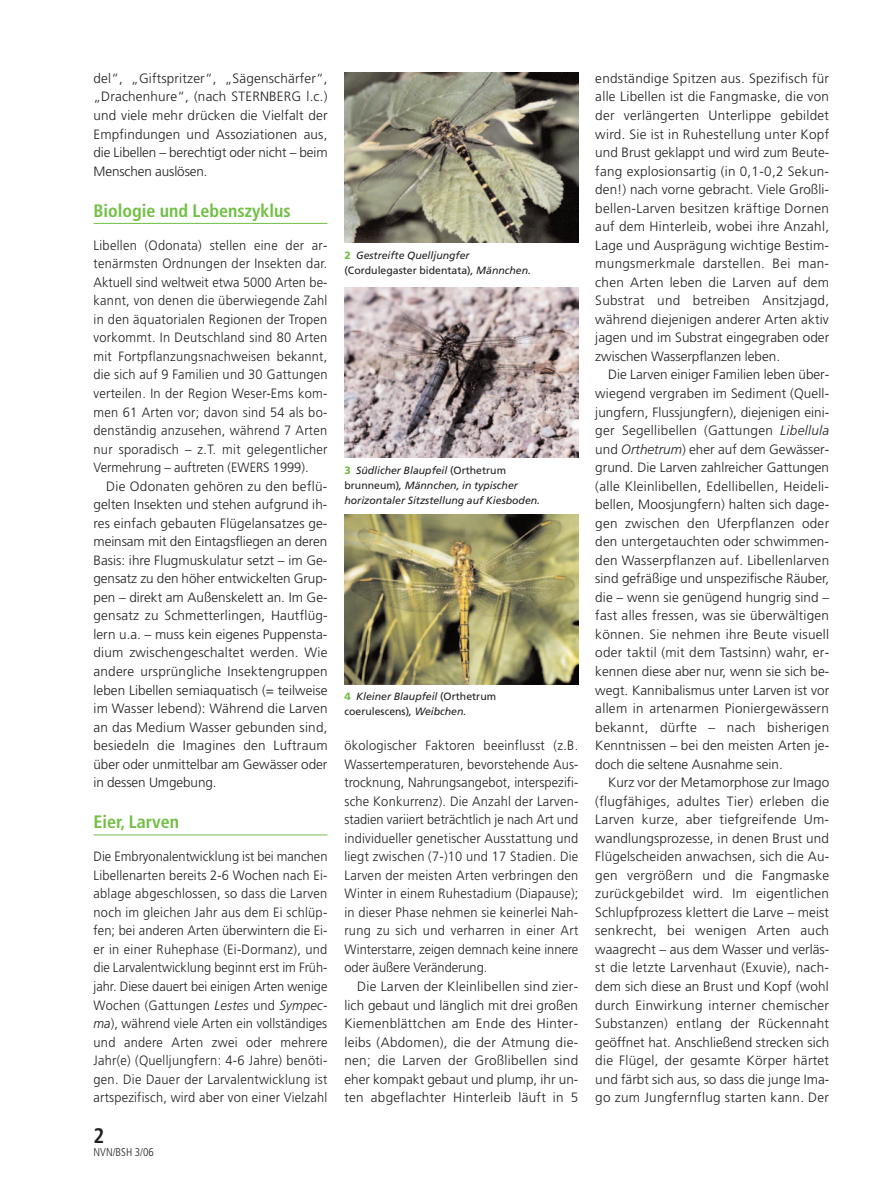
<style>
.page{position:relative;width:893px;height:1191px;background:#fff}
.page>*{position:absolute;margin:0;border:0;box-sizing:border-box;transform-origin:0 0}
.t1{font:700 condensed 21px "Frutiger";color:#231f20}
.t2{font:700 condensed 18px "Frutiger";color:#71bf44}
.t3{font:300 13.5px/18.6px "Frutiger";color:#231f20;text-align:justify}
.t4{font:300 13.5px/18.6px "Frutiger";color:#231f20;text-align:justify;scale:.95 1}
.t5{font:300 condensed 11.25px "Frutiger";color:#231f20}
.t6{font:italic 10.5px/15px "Frutiger";color:#231f20}
.s1{font-style:italic}
.s2{font-weight:900;font-style:normal;color:#71bf44}
.s3{font-style:normal}
</style>
<div class="page">
<hr style="left:94px;top:223px;width:233px;height:1px;background:#71bf44">
<hr style="left:94px;top:834px;width:233px;height:1px;background:#71bf44">
<img style="left:344px;top:72px;width:234px;height:170px">
<img style="left:344px;top:287px;width:234px;height:170px">
<img style="left:344px;top:514px;width:234px;height:171px">
<p class="t3" style="left:94px;top:70px;width:236px">del“, „Giftspritzer“, „Sägenschärfer“, „Drachenhure“, (nach STERNBERG l.c.) und viele mehr drücken die Vielfalt der Empfindungen und Assoziationen aus, die Libellen – berechtigt oder nicht – beim Menschen auslösen.</p>
<h2 class="t2" style="left:94px;top:203px;width:199px">Biologie und Lebenszyklus</h2>
<p class="t4" style="left:94px;top:237px;width:248px">Libellen (Odonata) stellen eine der ar&shy;tenärmsten Ordnungen der Insekten dar.<br>Aktuell sind weltweit etwa 5000 Arten be&shy;kannt, von denen die überwiegende Zahl in den äquatorialen Regionen der Tropen vorkommt. In Deutschland sind 80 Arten mit Fortpflanzungsnachweisen bekannt, die sich auf 9 Familien und 30 Gattungen verteilen. In der Region Weser-Ems kom&shy;men 61 Arten vor; davon sind 54 als bo&shy;denständig anzusehen, während 7 Arten nur sporadisch – z.T. mit gelegentlicher Vermehrung – auftreten (EWERS 1999).</p>
<p class="t3" style="left:94px;top:478px;width:236px;text-indent:13px">Die Odonaten gehören zu den beflü&shy;gelten Insekten und stehen aufgrund ih&shy;res einfach gebauten Flügelansatzes ge&shy;meinsam mit den Eintagsfliegen an deren Basis: ihre Flugmuskulatur setzt – im Ge&shy;gensatz zu den höher entwickelten Grup&shy;pen – direkt am Außenskelett an. Im Ge&shy;gensatz zu Schmetterlingen, Hautflüg&shy;lern u.a. – muss kein eigenes Puppensta&shy;dium zwischengeschaltet werden. Wie andere ursprüngliche Insektengruppen leben Libellen semiaquatisch (= teilweise im Wasser lebend): Während die Larven an das Medium Wasser gebunden sind, besiedeln die Imagines den Luftraum über oder unmittelbar am Gewässer oder in dessen Umgebung.</p>
<h2 class="t2" style="left:94px;top:814px;width:87px">Eier, Larven</h2>
<p class="t4" style="left:94px;top:848px;width:248px">Die Embryonalentwicklung ist bei manchen Libellenarten bereits 2-6 Wochen nach Ei&shy;ablage abgeschlossen, so dass die Larven noch im gleichen Jahr aus dem Ei schlüp&shy;fen; bei anderen Arten überwintern die Ei&shy;er in einer Ruhephase (Ei-Dormanz), und die Larvalentwicklung beginnt erst im Früh&shy;jahr. Diese dauert bei einigen Arten wenige Wochen (Gattungen <span class="s1">Lestes</span> und <span class="s1">Sympec&shy;ma</span>), während viele Arten ein vollständiges und andere Arten zwei oder mehrere Jahr(e) (Quelljungfern: 4-6 Jahre) benöti&shy;gen. Die Dauer der Larvalentwicklung ist artspezifisch, wird aber von einer Vielzahl</p>
<h1 class="t1" style="left:94px;top:1127px;width:12px">2</h1>
<p class="t5" style="left:94px;top:1148px;width:62px">NVN/BSH 3/06</p>
<p class="t6" style="left:344px;top:248px;width:188px"><span class="s2">2</span> Gestreifte Quelljungfer <span class="s3">(Cordulegaster bidentata)</span>, Männchen.</p>
<p class="t6" style="left:344px;top:463px;width:197px"><span class="s2">3</span> Südlicher Blaupfeil <span class="s3">(Orthetrum brunneum)</span>, Männchen, in typischer horizontaler Sitzstellung auf Kiesboden.</p>
<p class="t6" style="left:344px;top:689px;width:153px"><span class="s2">4</span> Kleiner Blaupfeil <span class="s3">(Orthetrum coerulescens)</span>, Weibchen.</p>
<p class="t4" style="left:344px;top:737px;width:248px">ökologischer Faktoren beeinflusst (z.B.<br>Wassertemperaturen, bevorstehende Aus&shy;trocknung, Nahrungsangebot, interspezifi&shy;sche Konkurrenz). Die Anzahl der Larven&shy;stadien variiert beträchtlich je nach Art und individueller genetischer Ausstattung und liegt zwischen (7-)10 und 17 Stadien. Die Larven der meisten Arten verbringen den Winter in einem Ruhestadium (Diapause); in dieser Phase nehmen sie keinerlei Nah&shy;rung zu sich und verharren in einer Art Winterstarre, zeigen demnach keine innere oder äußere Veränderung.</p>
<p class="t3" style="left:344px;top:978px;width:235px;text-indent:13px">Die Larven der Kleinlibellen sind zier&shy;lich gebaut und länglich mit drei großen Kiemenblättchen am Ende des Hinter&shy;leibs (Abdomen), die der Atmung die&shy;nen; die Larven der Großlibellen sind eher kompakt gebaut und plump, ihr un&shy;ten abgeflachter Hinterleib läuft in 5</p>
<p class="t3" style="left:595px;top:70px;width:235px">endständige Spitzen aus. Spezifisch für alle Libellen ist die Fangmaske, die von der verlängerten Unterlippe gebildet wird. Sie ist in Ruhestellung unter Kopf und Brust geklappt und wird zum Beute&shy;fang explosionsartig (in 0,1-0,2 Sekun&shy;den!) nach vorne gebracht. Viele Großli&shy;bellen-Larven besitzen kräftige Dornen auf dem Hinterleib, wobei ihre Anzahl, Lage und Ausprägung wichtige Bestim&shy;mungsmerkmale darstellen. Bei man&shy;chen Arten leben die Larven auf dem Substrat und betreiben Ansitzjagd, während diejenigen anderer Arten aktiv jagen und im Substrat eingegraben oder zwischen Wasserpflanzen leben.</p>
<p class="t3" style="left:595px;top:366px;width:236px;text-indent:13px">Die Larven einiger Familien leben über&shy;wiegend vergraben im Sediment (Quell&shy;jungfern, Flussjungfern), diejenigen eini&shy;ger Segellibellen (Gattungen <span class="s1">Libellula </span>und <span class="s1">Orthetrum</span>) eher auf dem Gewässer&shy;grund. Die Larven zahlreicher Gattungen (alle Kleinlibellen, Edellibellen, Heideli&shy;bellen, Moosjungfern) halten sich dage&shy;gen zwischen den Uferpflanzen oder den untergetauchten oder schwimmen&shy;den Wasserpflanzen auf. Libellenlarven sind gefräßige und unspezifische Räuber, die – wenn sie genügend hungrig sind – fast alles fressen, was sie überwältigen können. Sie nehmen ihre Beute visuell oder taktil (mit dem Tastsinn) wahr, er&shy;kennen diese aber nur, wenn sie sich be&shy;wegt. Kannibalismus unter Larven ist vor allem in artenarmen Pioniergewässern bekannt, dürfte – nach bisherigen Kenntnissen – bei den meisten Arten je&shy;doch die seltene Ausnahme sein.</p>
<p class="t3" style="left:595px;top:774px;width:235px;text-indent:13px">Kurz vor der Metamorphose zur Imago (flugfähiges, adultes Tier) erleben die Larven kurze, aber tiefgreifende Um&shy;wandlungsprozesse, in denen Brust und Flügelscheiden anwachsen, sich die Au&shy;gen vergrößern und die Fangmaske zurückgebildet wird. Im eigentlichen Schlupfprozess klettert die Larve – meist senkrecht, bei wenigen Arten auch waagrecht – aus dem Wasser und verläs&shy;st die letzte Larvenhaut (Exuvie), nach&shy;dem sich diese an Brust und Kopf (wohl durch Einwirkung interner chemischer Substanzen) entlang der Rückennaht geöffnet hat. Anschließend strecken sich die Flügel, der gesamte Körper härtet und färbt sich aus, so dass die junge Ima&shy;go zum Jungfernflug starten kann. Der</p>
</div>
